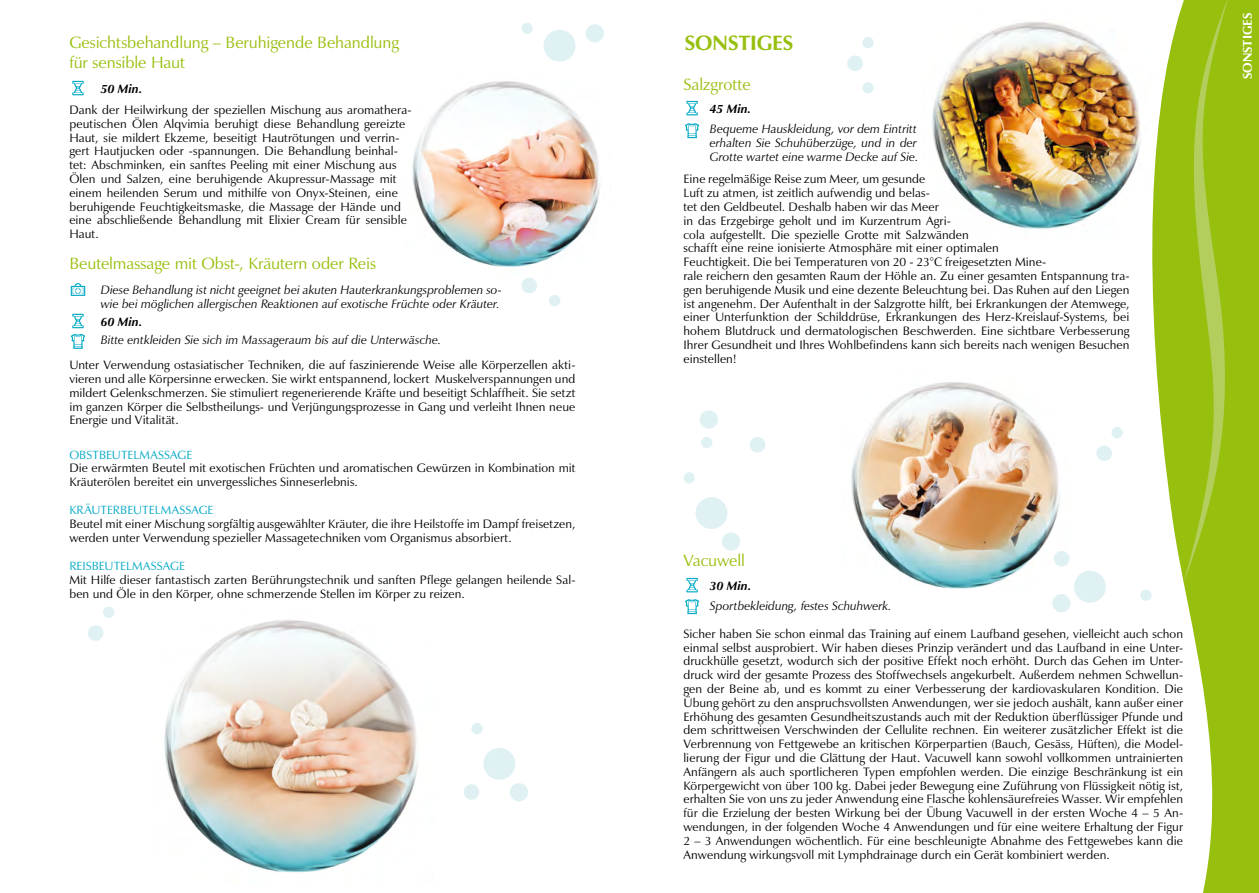
<style>
.page{position:relative;width:1259px;height:893px;background:#fff}
.page>*{position:absolute;margin:0;border:0;box-sizing:border-box;transform-origin:0 0}
.t1{font:700 21px "Zapf Humanist 601 BTCE";letter-spacing:-.005em;color:#97bf0d}
.t2{font:16.5px/19.8px "Zapf Humanist 601 BTCE";letter-spacing:-.005em;color:#97bf0d}
.t3{font:700 12.75px "Zapf Humanist 601 BTCE";color:#fff}
.t4{font:12.3px/13.8px "Zapf Humanist 601 BTCE";letter-spacing:.005em;color:#000}
.t5{font:italic 12.3px/13.8px "Zapf Humanist 601 BTCE";letter-spacing:.005em;color:#000}
.t6{font:italic 700 12.3px "Zapf Humanist 601 BTCE";color:#000}
.t7{font:12px "Zapf Humanist 601 BTCE";letter-spacing:.005em;color:#00a9c5}
</style>
<div class="page">
<img style="left:851px;top:382px;width:219px;height:206px">
<img style="left:932px;top:22px;width:208px;height:207px">
<img style="left:164px;top:620px;width:254px;height:253px">
<img style="left:412px;top:81px;width:188px;height:186px">
<svg style="left:1140px;top:0;width:119px;height:893px;fill:#97bf0d"></svg>
<svg style="left:1183px;top:0;width:53px;height:584px;background:#9bc11a"></svg>
<svg style="left:685px;top:123px;width:14px;height:15px"></svg>
<svg style="left:685px;top:599px;width:14px;height:15px"></svg>
<svg style="left:686px;top:101px;width:12px;height:14px"></svg>
<svg style="left:686px;top:578px;width:12px;height:14px"></svg>
<svg style="left:72px;top:81px;width:12px;height:14px"></svg>
<svg style="left:71px;top:283px;width:14px;height:13px"></svg>
<svg style="left:71px;top:334px;width:14px;height:15px"></svg>
<svg style="left:72px;top:314px;width:12px;height:14px"></svg>
<div style="left:1074px;top:571px;width:32px;height:32px;background:#e0f1f4;border-radius:50%"></div>
<div style="left:483px;top:748px;width:32px;height:32px;background:#e0f1f4;border-radius:50%"></div>
<div style="left:695px;top:497px;width:32px;height:32px;background:#e0f1f4;border-radius:50%"></div>
<div style="left:543px;top:30px;width:32px;height:32px;background:#e0f1f4;border-radius:50%"></div>
<div style="left:750px;top:437px;width:15px;height:15px;background:#e0f1f4;border-radius:50%"></div>
<div style="left:1054px;top:551px;width:15px;height:16px;background:#e0f1f4;border-radius:50%"></div>
<div style="left:463px;top:784px;width:16px;height:16px;background:#e0f1f4;border-radius:50%"></div>
<div style="left:521px;top:278px;width:16px;height:15px;background:#e0f1f4;border-radius:50%"></div>
<div style="left:88px;top:625px;width:15px;height:16px;background:#e0f1f4;border-radius:50%"></div>
<div style="left:847px;top:55px;width:16px;height:16px;background:#e0f1f4;border-radius:50%"></div>
<div style="left:1096px;top:445px;width:16px;height:16px;background:#e0f1f4;border-radius:50%"></div>
<div style="left:699px;top:410px;width:19px;height:19px;background:#e0f1f4;border-radius:50%"></div>
<div style="left:1052px;top:594px;width:18px;height:18px;background:#e0f1f4;border-radius:50%"></div>
<div style="left:510px;top:783px;width:18px;height:18px;background:#e0f1f4;border-radius:50%"></div>
<div style="left:722px;top:532px;width:18px;height:19px;background:#e0f1f4;border-radius:50%"></div>
<div style="left:585px;top:24px;width:19px;height:19px;background:#e0f1f4;border-radius:50%"></div>
<div style="left:701px;top:437px;width:11px;height:11px;background:#e0f1f4;border-radius:50%"></div>
<div style="left:549px;top:295px;width:11px;height:11px;background:#e0f1f4;border-radius:50%"></div>
<div style="left:862px;top:82px;width:11px;height:12px;background:#e0f1f4;border-radius:50%"></div>
<div style="left:1140px;top:589px;width:11px;height:12px;background:#e0f1f4;border-radius:50%"></div>
<div style="left:471px;top:723px;width:12px;height:11px;background:#e0f1f4;border-radius:50%"></div>
<div style="left:683px;top:472px;width:12px;height:11px;background:#e0f1f4;border-radius:50%"></div>
<div style="left:521px;top:23px;width:12px;height:11px;background:#e0f1f4;border-radius:50%"></div>
<div style="left:103px;top:607px;width:11px;height:11px;background:#e0f1f4;border-radius:50%"></div>
<div style="left:862px;top:37px;width:11px;height:11px;background:#e0f1f4;border-radius:50%"></div>
<div style="left:1111px;top:427px;width:12px;height:11px;background:#e0f1f4;border-radius:50%"></div>
<h2 class="t2" style="left:69px;top:33px;width:331px">Gesichtsbehandlung – Beruhigende Behandlung für sensible Haut</h2>
<p class="t6" style="left:101px;top:81px;width:43px">50 Min.</p>
<p class="t4" style="left:69px;top:103px;width:343px">Dank der Heilwirkung der speziellen Mischung aus aromathera&shy;peutischen Ölen Alqvimia beruhigt diese Behandlung gereizte Haut, sie mildert Ekzeme, beseitigt Hautrötungen und verrin&shy;gert Hautjucken oder -spannungen. Die Behandlung beinhal&shy;tet: Abschminken, ein sanftes Peeling mit einer Mischung aus Ölen und Salzen, eine beruhigende Akupressur-Massage mit einem heilenden Serum und mithilfe von Onyx-Steinen, eine beruhigende Feuchtigkeitsmaske, die Massage der Hände und eine abschließende Behandlung mit Elixier Cream für sensible Haut.</p>
<h2 class="t2" style="left:69px;top:254px;width:308px">Beutelmassage mit Obst-, Kräutern oder Reis</h2>
<p class="t5" style="left:101px;top:283px;width:402px">Diese Behandlung ist nicht geeignet bei akuten Hauterkrankungsproblemen so&shy;wie bei möglichen allergischen Reaktionen auf exotische Früchte oder Kräuter.</p>
<p class="t6" style="left:101px;top:314px;width:43px">60 Min.</p>
<p class="t5" style="left:101px;top:333px;width:342px">Bitte entkleiden Sie sich im Massageraum bis auf die Unterwäsche.</p>
<p class="t4" style="left:69px;top:358px;width:507px;text-align:justify">Unter Verwendung ostasiatischer Techniken, die auf faszinierende Weise alle Körperzellen akti&shy;vieren und alle Körpersinne erwecken. Sie wirkt entspannend, lockert Muskelverspannungen und mildert Gelenkschmerzen. Sie stimuliert regenerierende Kräfte und beseitigt Schlaffheit. Sie setzt im ganzen Körper die Selbstheilungs- und Verjüngungsprozesse in Gang und verleiht Ihnen neue Energie und Vitalität.</p>
<p class="t7" style="left:69px;top:447px;width:124px">OBSTBEUTELMASSAGE</p>
<p class="t4" style="left:69px;top:461px;width:507px">Die erwärmten Beutel mit exotischen Früchten und aromatischen Gewürzen in Kombination mit<br>Kräuterölen bereitet ein unvergessliches Sinneserlebnis.</p>
<p class="t7" style="left:69px;top:503px;width:146px">KRÄUTERBEUTELMASSAGE</p>
<p class="t4" style="left:69px;top:517px;width:507px">Beutel mit einer Mischung sorgfältig ausgewählter Kräuter, die ihre Heilstoffe im Dampf freisetzen, werden unter Verwendung spezieller Massagetechniken vom Organismus absorbiert.</p>
<p class="t7" style="left:69px;top:559px;width:117px">REISBEUTELMASSAGE</p>
<p class="t4" style="left:69px;top:573px;width:507px">Mit Hilfe dieser fantastisch zarten Berührungstechnik und sanften Pflege gelangen heilende Sal&shy;ben und Öle in den Körper, ohne schmerzende Stellen im Körper zu reizen.</p>
<h1 class="t1" style="left:685px;top:30px;width:110px">SONSTIGES</h1>
<h2 class="t2" style="left:683px;top:74px;width:69px">Salzgrotte</h2>
<p class="t6" style="left:710px;top:101px;width:43px">45 Min.</p>
<p class="t5" style="left:710px;top:122px;width:210px">Bequeme Hauskleidung, vor dem Eintritt erhalten Sie Schuhüberzüge, und in der<br>Grotte wartet eine warme Decke auf Sie.</p>
<p class="t4" style="left:683px;top:172px;width:447px">Eine regelmäßige Reise zum Meer, um gesunde<br>Luft zu atmen, ist zeitlich aufwendig und belas-<br>tet den Geldbeutel. Deshalb haben wir das Meer<br>in das Erzgebirge geholt und im Kurzentrum Agri-<br>cola aufgestellt. Die spezielle Grotte mit Salzwänden<br>schafft eine reine ionisierte Atmosphäre mit einer optimalen<br>Feuchtigkeit. Die bei Temperaturen von 20 - 23°C freigesetzten Mine-<br>rale reichern den gesamten Raum der Höhle an. Zu einer gesamten Entspannung tra&shy;gen beruhigende Musik und eine dezente Beleuchtung bei. Das Ruhen auf den Liegen ist angenehm. Der Aufenthalt in der Salzgrotte hilft, bei Erkrankungen der Atemwege, einer Unterfunktion der Schilddrüse, Erkrankungen des Herz-Kreislauf-Systems, bei hohem Blutdruck und dermatologischen Beschwerden. Eine sichtbare Verbesserung Ihrer Gesundheit und Ihres Wohlbefindens kann sich bereits nach wenigen Besuchen einstellen!</p>
<p class="t3" style="left:1239px;top:79px;width:68px;rotate:-90deg">SONSTIGES</p>
<h2 class="t2" style="left:683px;top:550px;width:63px">Vacuwell</h2>
<p class="t6" style="left:710px;top:578px;width:43px">30 Min.</p>
<p class="t5" style="left:710px;top:599px;width:183px">Sportbekleidung, festes Schuhwerk.</p>
<p class="t4" style="left:683px;top:626px;width:501px;text-align:justify">Sicher haben Sie schon einmal das Training auf einem Laufband gesehen, vielleicht auch schon einmal selbst ausprobiert. Wir haben dieses Prinzip verändert und das Laufband in eine Unter&shy;druckhülle gesetzt, wodurch sich der positive Effekt noch erhöht. Durch das Gehen im Unter&shy;druck wird der gesamte Prozess des Stoffwechsels angekurbelt. Außerdem nehmen Schwellun&shy;gen der Beine ab, und es kommt zu einer Verbesserung der kardiovaskularen Kondition. Die Übung gehört zu den anspruchsvollsten Anwendungen, wer sie jedoch aushält, kann außer einer Erhöhung des gesamten Gesundheitszustands auch mit der Reduktion überflüssiger Pfunde und dem schrittweisen Verschwinden der Cellulite rechnen. Ein weiterer zusätzlicher Effekt ist die Verbrennung von Fettgewebe an kritischen Körperpartien (Bauch, Gesäss, Hüften), die Model&shy;lierung der Figur und die Glättung der Haut. Vacuwell kann sowohl vollkommen untrainierten Anfängern als auch sportlicheren Typen empfohlen werden. Die einzige Beschränkung ist ein Körpergewicht von über 100 kg. Dabei jeder Bewegung eine Zuführung von Flüssigkeit nötig ist, erhalten Sie von uns zu jeder Anwendung eine Flasche kohlensäurefreies Wasser. Wir empfehlen für die Erzielung der besten Wirkung bei der Übung Vacuwell in der ersten Woche 4 – 5 An&shy;wendungen, in der folgenden Woche 4 Anwendungen und für eine weitere Erhaltung der Figur 2 – 3 Anwendungen wöchentlich. Für eine beschleunigte Abnahme des Fettgewebes kann die Anwendung wirkungsvoll mit Lymphdrainage durch ein Gerät kombiniert werden.</p>
</div>
